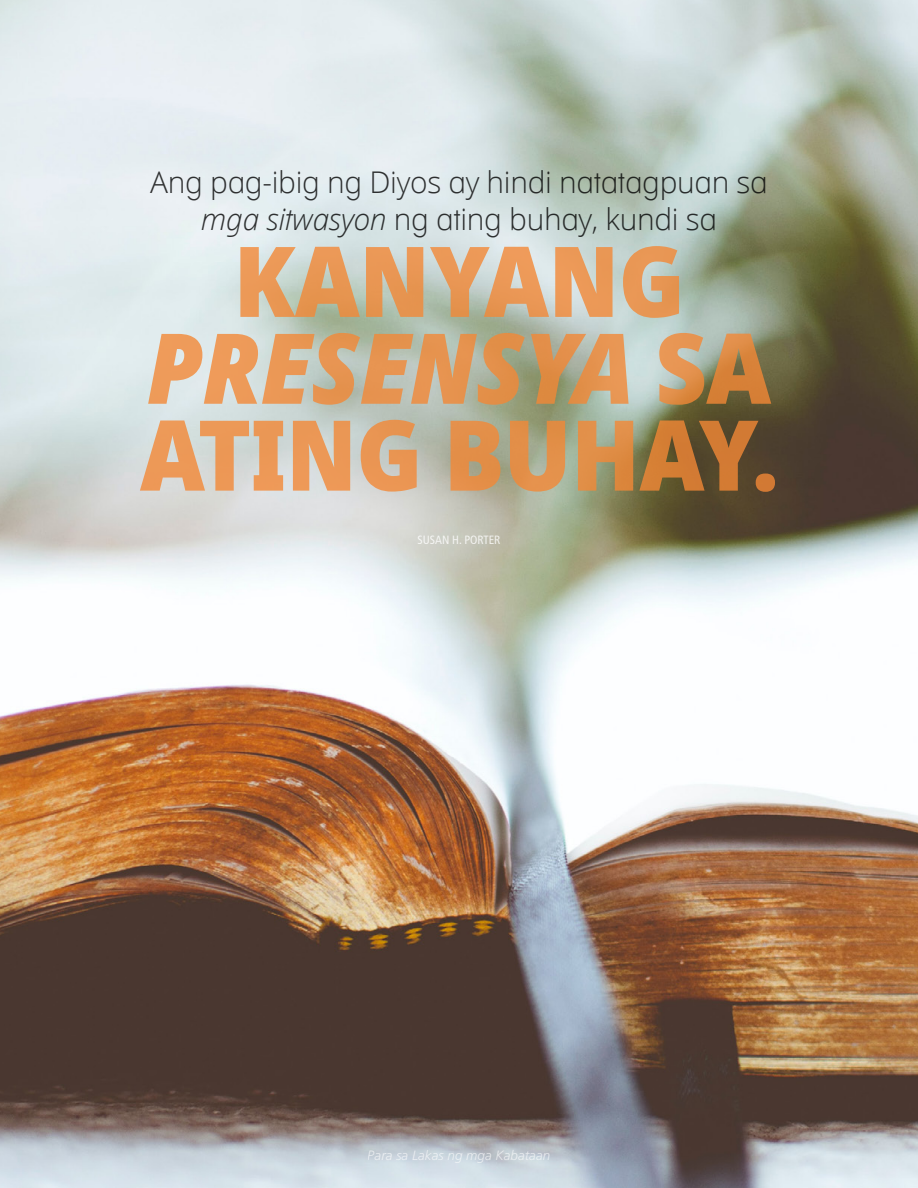
<style>
.page{position:relative;width:918px;height:1188px;background:#fff}
.page>*{position:absolute;margin:0;border:0;box-sizing:border-box;transform-origin:0 0}
.t1{font:800 97.8px/86.8px "Dots Solid Condlds Lat";letter-spacing:-.01em;color:#f38836;text-align:center}
.t2{font:300 29.85px/37.3px "Dots Solidlds Lat";letter-spacing:-.01em;color:#000;text-align:center}
.t3{font:italic 300 13.5px "Frutigerlds Lat";color:#fff}
.t4{font:condensed 12px "Frutigerlds Lat";color:#fff}
.s1{font-style:italic}
</style>
<div class="page">
<img style="left:0;top:0;width:918px;height:1188px">
<p class="t2" style="left:150px;top:163px;width:619px">Ang pag-ibig ng Diyos ay hindi natatagpuan sa <span class="s1">mga sitwasyon</span> ng ating buhay, kundi sa</p>
<h1 class="t1" style="left:140px;top:240px;width:640px">KANYANG<br><span class="s1">PRESENSYA</span> SA<br>ATING BUHAY.</h1>
<p class="t4" style="left:417px;top:530px;width:85px">SUSAN H. PORTER</p>
<p class="t3" style="left:368px;top:1145px;width:184px">Para sa Lakas ng mga Kabataan</p>
</div>
